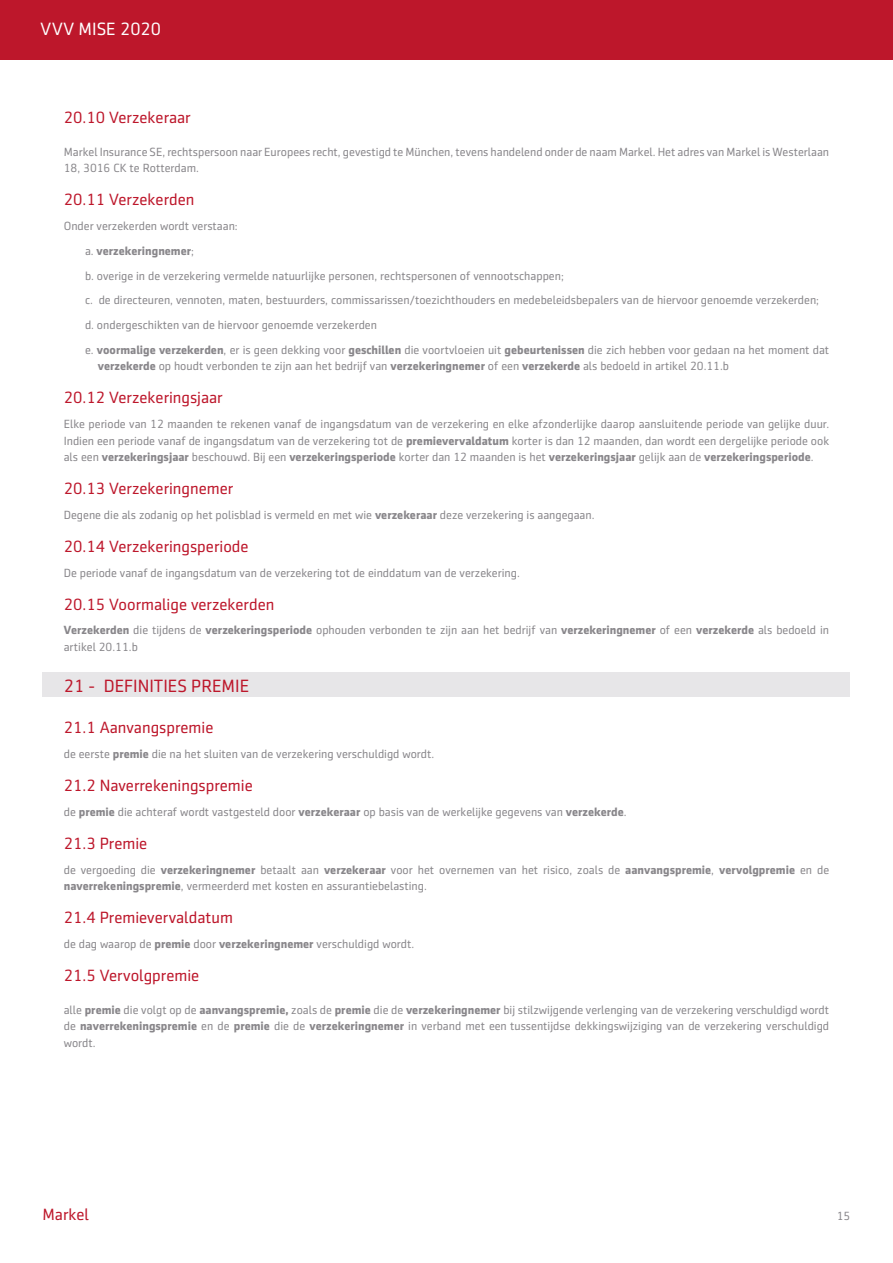
<style>
.page{position:relative;width:893px;height:1263px;background:#fff}
.page>*{position:absolute;margin:0;border:0;box-sizing:border-box;transform-origin:0 0}
.t1{font:18px "Sentico Sans DT";color:#bd172b}
.t2{font:18px "Sentico Sans DT";color:#fff}
.t3{font:16.5px "Sentico Sans DT";color:#bd172b}
.t4{font:12px/16.5px "Sentico Sans DT";color:#89878b}
.s1{font-weight:700}
</style>
<div class="page">
<div style="left:43px;top:672px;width:807px;height:25px;background:#e7e6e8"></div>
<div style="left:0;top:0;width:893px;height:59px;background:#bd172b"></div>
<h1 class="t2" style="left:41px;top:19px;width:122px">VVV MISE 2020</h1>
<h2 class="t3" style="left:64px;top:108px;width:129px">20.10 Verzekeraar</h2>
<p class="t4" style="left:64px;top:144px;width:767px">Markel Insurance SE, rechtspersoon naar Europees recht, gevestigd te München, tevens handelend onder de naam Markel. Het adres van Markel is Westerlaan<br>18, 3016 CK te Rotterdam.</p>
<h2 class="t3" style="left:64px;top:191px;width:132px">20.11 Verzekerden</h2>
<p class="t4" style="left:85px;top:214px;width:746px;line-height:24.8px;text-indent:-21px">Onder verzekerden wordt verstaan:<br>a. <span class="s1">verzekeringnemer</span>;<br>b. overige in de verzekering vermelde natuurlijke personen, rechtspersonen of vennootschappen;<br>c. de directeuren, vennoten, maten, bestuurders, commissarissen/toezichthouders en medebeleidsbepalers van de hiervoor genoemde verzekerden; d. ondergeschikten van de hiervoor genoemde verzekerden<br>e. <span class="s1">voormalige verzekerden</span>, er is geen dekking voor <span class="s1">geschillen</span> die voortvloeien uit <span class="s1">gebeurtenissen</span> die zich hebben voor gedaan na het moment dat</p>
<p class="t4" style="left:98px;top:358px;width:633px"><span class="s1">verzekerde</span> op houdt verbonden te zijn aan het bedrijf van <span class="s1">verzekeringnemer</span> of een <span class="s1">verzekerde</span> als bedoeld in artikel 20.11.b</p>
<h2 class="t3" style="left:64px;top:389px;width:161px">20.12 Verzekeringsjaar</h2>
<p class="t4" style="left:64px;top:416px;width:767px;text-align:justify">Elke periode van 12 maanden te rekenen vanaf de ingangsdatum van de verzekering en elke afzonderlijke daarop aansluitende periode van gelijke duur.<br>Indien een periode vanaf de ingangsdatum van de verzekering tot de <span class="s1">premievervaldatum</span> korter is dan 12 maanden, dan wordt een dergelijke periode ook als een <span class="s1">verzekeringsjaar</span> beschouwd. Bij een <span class="s1">verzekeringsperiode</span> korter dan 12 maanden is het <span class="s1">verzekeringsjaar</span> gelijk aan de <span class="s1">verzekeringsperiode</span>.</p>
<h2 class="t3" style="left:64px;top:479px;width:171px">20.13 Verzekeringnemer</h2>
<p class="t4" style="left:64px;top:507px;width:532px">Degene die als zodanig op het polisblad is vermeld en met wie <span class="s1">verzekeraar</span> deze verzekering is aangegaan.</p>
<h2 class="t3" style="left:64px;top:537px;width:186px">20.14 Verzekeringsperiode</h2>
<p class="t4" style="left:64px;top:564px;width:458px">De periode vanaf de ingangsdatum van de verzekering tot de einddatum van de verzekering.</p>
<h2 class="t3" style="left:64px;top:595px;width:212px">20.15 Voormalige verzekerden</h2>
<p class="t4" style="left:64px;top:622px;width:767px"><span class="s1">Verzekerden</span> die tijdens de <span class="s1">verzekeringsperiode</span> ophouden verbonden te zijn aan het bedrijf van <span class="s1">verzekeringnemer</span> of een <span class="s1">verzekerde</span> als bedoeld in artikel 20.11.b</p>
<h1 class="t1" style="left:64px;top:676px;width:187px">21 - DEFINITIES PREMIE</h1>
<h2 class="t3" style="left:64px;top:719px;width:151px">21.1 Aanvangspremie</h2>
<p class="t4" style="left:64px;top:746px;width:372px">de eerste <span class="s1">premie</span> die na het sluiten van de verzekering verschuldigd wordt.</p>
<h2 class="t3" style="left:64px;top:776px;width:191px">21.2 Naverrekeningspremie</h2>
<p class="t4" style="left:64px;top:804px;width:564px">de <span class="s1">premie</span> die achteraf wordt vastgesteld door <span class="s1">verzekeraar</span> op basis van de werkelijke gegevens van <span class="s1">verzekerde</span>.</p>
<h2 class="t3" style="left:64px;top:834px;width:85px">21.3 Premie</h2>
<p class="t4" style="left:64px;top:861px;width:767px">de vergoeding die <span class="s1">verzekeringnemer</span> betaalt aan <span class="s1">verzekeraar</span> voor het overnemen van het risico, zoals de <span class="s1">aanvangspremie</span>, <span class="s1">vervolgpremie</span> en de <span class="s1">naverrekeningspremie</span>, vermeerderd met kosten en assurantiebelasting.</p>
<h2 class="t3" style="left:64px;top:908px;width:171px">21.4 Premievervaldatum</h2>
<p class="t4" style="left:64px;top:936px;width:352px">de dag waarop de <span class="s1">premie</span> door <span class="s1">verzekeringnemer</span> verschuldigd wordt.</p>
<h2 class="t3" style="left:64px;top:966px;width:137px">21.5 Vervolgpremie</h2>
<p class="t4" style="left:64px;top:1002px;width:767px;text-align:justify">alle <span class="s1">premie</span> die volgt op de <span class="s1">aanvangspremie,</span> zoals de <span class="s1">premie</span> die de <span class="s1">verzekeringnemer</span> bij stilzwijgende verlenging van de verzekering verschuldigd wordt de <span class="s1">naverrekeningspremie</span> en de <span class="s1">premie</span> die de <span class="s1">verzekeringnemer</span> in verband met een tussentijdse dekkingswijziging van de verzekering verschuldigd wordt.</p>
<h2 class="t3" style="left:43px;top:1206px;width:48px">Markel</h2>
<p class="t4" style="left:837px;top:1208px;width:15px">15</p>
</div>
